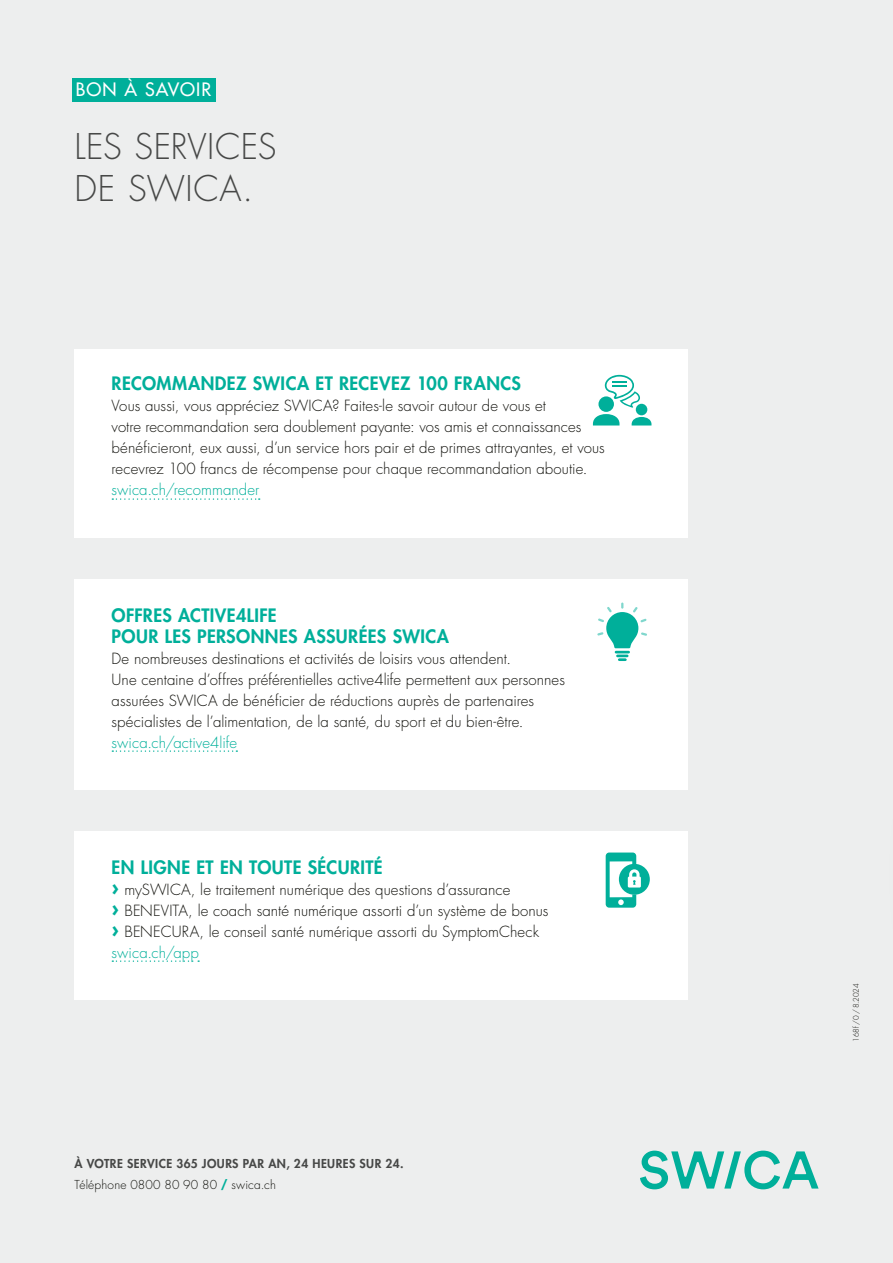
<style>
.page{position:relative;width:893px;height:1263px;background:#edeeee}
.page>*{position:absolute;margin:0;border:0;box-sizing:border-box;transform-origin:0 0}
.t1{font:300 34.5px/42px "Futura Std";letter-spacing:.01em;color:#474847}
.t2{font:800 18px/21px "Futura Std";letter-spacing:.025em;color:#00af9a}
.t3{font:500 18px "Futura Std";letter-spacing:.06em;color:#fff}
.t4{font:300 15px/21px "Futura Std";letter-spacing:.005em;color:#12120d}
.t5{font:300 15px "Futura Std";color:#00af9a}
.t6{font:800 12px/21px "Futura Std";letter-spacing:.035em;color:#474847}
.t7{font:300 7.5px "Futura Std";letter-spacing:-.005em;color:#12120d}
.s1{font-weight:700;font-size:21px;color:#00af9a}
.s2{color:#00af9a}
.s3{font-weight:300;color:#12120d}
.s4{font-weight:700;color:#00af9a}
</style>
<div class="page">
<svg style="left:640px;top:1150px;width:179px;height:39px"></svg>
<div style="left:72px;top:78px;width:143px;height:23px;background:#00af9a"></div>
<div style="left:74px;top:348px;width:614px;height:189px;background:#fff"></div>
<svg style="left:112px;top:498px;width:148px;height:2px"></svg>
<div style="left:74px;top:579px;width:614px;height:210px;background:#fff"></div>
<svg style="left:112px;top:750px;width:125px;height:2px"></svg>
<div style="left:74px;top:831px;width:614px;height:168px;background:#fff"></div>
<svg style="left:112px;top:960px;width:87px;height:2px"></svg>
<svg style="left:597px;top:602px;width:50px;height:59px"></svg>
<svg style="left:593px;top:414px;width:26px;height:11px"></svg>
<div style="left:636px;top:404px;width:11px;height:11px;background:#00af9a;border-radius:50%"></div>
<svg style="left:632px;top:417px;width:19px;height:8px"></svg>
<svg style="left:605px;top:375px;width:35px;height:33px"></svg>
<div style="left:598px;top:396px;width:16px;height:16px;background:#00af9a;border-radius:50%"></div>
<svg style="left:606px;top:852px;width:44px;height:56px"></svg>
<p class="t3" style="left:76px;top:79px;width:137px">BON À SAVOIR</p>
<h1 class="t1" style="left:74px;top:127px;width:204px">LES SERVICES<br>DE SWICA.</h1>
<p class="t2" style="left:112px;top:373px;width:411px">RECOMMANDEZ SWICA ET RECEVEZ 100 FRANCS</p>
<p class="t4" style="left:112px;top:396px;width:495px">Vous aussi, vous appréciez SWICA? Faites-le savoir autour de vous et<br>votre recommandation sera doublement payante: vos amis et connaissances bénéficieront, eux aussi, d’un service hors pair et de primes attrayantes, et vous recevrez 100 francs de récompense pour chaque recommandation aboutie.</p>
<p class="t5" style="left:112px;top:481px;width:149px">swica.ch/recommander</p>
<p class="t2" style="left:112px;top:604px;width:339px">OFFRES ACTIVE4LIFE<br>POUR LES PERSONNES ASSURÉES SWICA</p>
<p class="t4" style="left:112px;top:648px;width:455px">De nombreuses destinations et activités de loisirs vous attendent.<br>Une centaine d’offres préférentielles active4life permettent aux personnes assurées SWICA de bénéficier de réductions auprès de partenaires spécialistes de l’alimentation, de la santé, du sport et du bien-être.</p>
<p class="t5" style="left:112px;top:733px;width:127px">swica.ch/active4life</p>
<p class="t2" style="left:112px;top:856px;width:273px">EN LIGNE ET EN TOUTE SÉCURITÉ</p>
<p class="t4" style="left:112px;top:879px;width:438px"><span class="s1">›</span> mySWICA, le traitement numérique des questions d’assurance<br><span class="s1">›</span> BENEVITA, le coach santé numérique assorti d’un système de bonus <span class="s1">›</span> BENECURA, le conseil santé numérique assorti du SymptomCheck <span class="s2">swica.ch/app</span></p>
<p class="t6" style="left:74px;top:1153px;width:331px">À VOTRE SERVICE 365 JOURS PAR AN, 24 HEURES SUR 24.<br><span class="s3">Téléphone 0800 80 90 80</span> <span class="s4">/</span> <span class="s3">swica.ch</span></p>
<p class="t7" style="left:852px;top:1041px;width:60px;rotate:-90deg">168f/0/8.2024</p>
</div>
